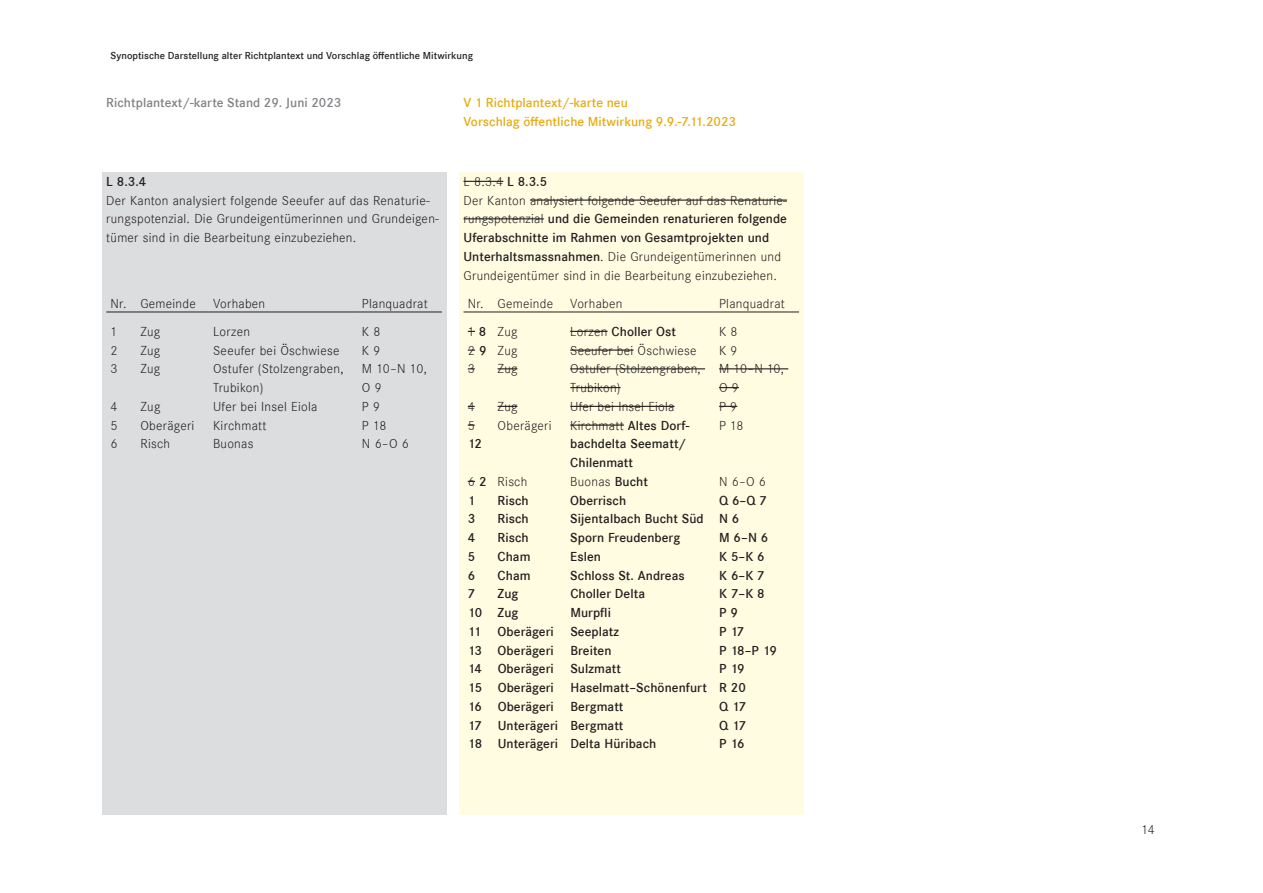
<style>
.page{position:relative;width:1263px;height:893px;background:#fff}
.page>*{position:absolute;margin:0;border:0;box-sizing:border-box;transform-origin:0 0}
.t1{font:13.5px/18.8px "Corporate S Ligh";letter-spacing:.02em;color:#231f20}
.t2{font:600 13.5px/18.8px "Corporate S";letter-spacing:.005em;color:#231f20}
.t3{font:600 13.5px/18.8px "Corporate S";letter-spacing:.005em;color:#e8ab10}
.t4{font:600 13.5px "Corporate S";letter-spacing:.005em;color:#808285}
.t5{font:600 10.5px "Corporate S";letter-spacing:.005em;color:#231f20}
.s1{font-family:"Corporate S";font-weight:600}
.s2{font-family:"Corporate S Ligh";font-weight:400}
</style>
<div class="page">
<div style="left:102px;top:172px;width:344px;height:642px;background:#dcdddf"></div>
<div style="left:459px;top:172px;width:345px;height:642px;background:#fffce1"></div>
<hr style="left:106px;top:312px;width:30px;height:1px;background:#231f20">
<hr style="left:136px;top:312px;width:73px;height:1px;background:#231f20">
<hr style="left:209px;top:312px;width:149px;height:1px;background:#231f20">
<hr style="left:358px;top:312px;width:84px;height:1px;background:#231f20">
<hr style="left:463px;top:181px;width:40px;height:1px;background:#231f20">
<hr style="left:530px;top:200px;width:257px;height:1px;background:#231f20">
<hr style="left:463px;top:218px;width:81px;height:1px;background:#231f20">
<hr style="left:463px;top:312px;width:30px;height:1px;background:#231f20">
<hr style="left:493px;top:312px;width:73px;height:1px;background:#231f20">
<hr style="left:566px;top:312px;width:149px;height:1px;background:#231f20">
<hr style="left:715px;top:312px;width:84px;height:1px;background:#231f20">
<hr style="left:570px;top:331px;width:38px;height:1px;background:#231f20">
<hr style="left:570px;top:350px;width:64px;height:1px;background:#231f20">
<svg style="left:497px;top:368px;width:20px;height:1px"></svg>
<hr style="left:570px;top:368px;width:135px;height:1px;background:#231f20">
<hr style="left:570px;top:387px;width:51px;height:1px;background:#231f20">
<hr style="left:719px;top:368px;width:69px;height:1px;background:#231f20">
<svg style="left:719px;top:387px;width:20px;height:1px"></svg>
<svg style="left:497px;top:406px;width:20px;height:1px"></svg>
<hr style="left:570px;top:406px;width:104px;height:1px;background:#231f20">
<svg style="left:719px;top:406px;width:18px;height:1px"></svg>
<hr style="left:570px;top:425px;width:54px;height:1px;background:#231f20">
<p class="t5" style="left:111px;top:49px;width:364px">Synoptische Darstellung alter Richtplantext und Vorschlag öffentliche Mitwirkung</p>
<p class="t4" style="left:106px;top:95px;width:237px">Richtplantext/-karte Stand 29. Juni 2023</p>
<p class="t3" style="left:463px;top:93px;width:274px">V 1 Richtplantext/-karte neu<br>Vorschlag öffentliche Mitwirkung 9.9.-7.11.2023</p>
<p class="t2" style="left:106px;top:172px;width:42px">L 8.3.4</p>
<p class="t1" style="left:106px;top:191px;width:334px">Der Kanton analysiert folgende Seeufer auf das Renaturie&shy;rungspotenzial. Die Grundeigentümerinnen und Grundeigen&shy;tümer sind in die Bearbeitung einzubeziehen.</p>
<p class="t1" style="left:111px;top:294px;width:87px">Nr. Gemeinde</p>
<p class="t1" style="left:213px;top:294px;width:54px">Vorhaben</p>
<p class="t1" style="left:362px;top:294px;width:67px">Planquadrat</p>
<p class="t1" style="left:111px;top:322px;width:9px">1</p>
<p class="t1" style="left:140px;top:322px;width:21px">Zug</p>
<p class="t1" style="left:213px;top:322px;width:39px">Lorzen</p>
<p class="t1" style="left:362px;top:322px;width:20px">K 8</p>
<p class="t1" style="left:111px;top:341px;width:9px">2</p>
<p class="t1" style="left:140px;top:341px;width:21px">Zug</p>
<p class="t1" style="left:213px;top:341px;width:128px">Seeufer bei Öschwiese</p>
<p class="t1" style="left:362px;top:341px;width:20px">K 9</p>
<p class="t1" style="left:111px;top:360px;width:9px">3</p>
<p class="t1" style="left:140px;top:360px;width:21px">Zug</p>
<p class="t1" style="left:213px;top:360px;width:132px">Ostufer (Stolzengraben,<br>Trubikon)</p>
<p class="t1" style="left:362px;top:360px;width:66px">M 10–N 10,<br>O 9</p>
<p class="t1" style="left:111px;top:397px;width:9px">4</p>
<p class="t1" style="left:140px;top:397px;width:21px">Zug</p>
<p class="t1" style="left:213px;top:397px;width:106px">Ufer bei Insel Eiola</p>
<p class="t1" style="left:362px;top:397px;width:20px">P 9</p>
<p class="t1" style="left:111px;top:416px;width:9px">5</p>
<p class="t1" style="left:140px;top:416px;width:55px">Oberägeri</p>
<p class="t1" style="left:213px;top:416px;width:55px">Kirchmatt</p>
<p class="t1" style="left:362px;top:416px;width:26px">P 18</p>
<p class="t1" style="left:111px;top:435px;width:9px">6</p>
<p class="t1" style="left:140px;top:435px;width:31px">Risch</p>
<p class="t1" style="left:213px;top:435px;width:42px">Buonas</p>
<p class="t1" style="left:362px;top:435px;width:48px">N 6–O 6</p>
<p class="t1" style="left:463px;top:172px;width:325px">L 8.3.4 <span class="s1">L 8.3.5<br></span>Der Kanton analysiert folgende Seeufer auf das Renaturie-</p>
<p class="t2" style="left:463px;top:210px;width:325px"><span class="s2">rungspotenzial</span> und die Gemeinden renaturieren folgende<br>Uferabschnitte im Rahmen von Gesamtprojekten und</p>
<p class="t1" style="left:463px;top:247px;width:319px"><span class="s1">Unterhaltsmassnahmen</span>. Die Grundeigentümerinnen und<br>Grundeigentümer sind in die Bearbeitung einzubeziehen.</p>
<p class="t1" style="left:468px;top:294px;width:87px">Nr. Gemeinde</p>
<p class="t1" style="left:570px;top:294px;width:54px">Vorhaben</p>
<p class="t1" style="left:719px;top:294px;width:67px">Planquadrat</p>
<p class="t1" style="left:468px;top:322px;width:51px">1 <span class="s1">8</span> Zug</p>
<p class="t2" style="left:570px;top:322px;width:107px"><span class="s2">Lorzen</span> Choller Ost</p>
<p class="t1" style="left:719px;top:322px;width:20px">K 8</p>
<p class="t1" style="left:468px;top:341px;width:51px">2 <span class="s1">9</span> Zug</p>
<p class="t1" style="left:570px;top:341px;width:128px">Seeufer bei Öschwiese</p>
<p class="t1" style="left:719px;top:341px;width:20px">K 9</p>
<p class="t1" style="left:468px;top:360px;width:9px">3</p>
<p class="t1" style="left:497px;top:360px;width:21px">Zug</p>
<p class="t1" style="left:570px;top:360px;width:132px">Ostufer (Stolzengraben,<br>Trubikon)</p>
<p class="t1" style="left:719px;top:360px;width:66px">M 10–N 10,<br>O 9</p>
<p class="t1" style="left:468px;top:397px;width:9px">4</p>
<p class="t1" style="left:497px;top:397px;width:21px">Zug</p>
<p class="t1" style="left:570px;top:397px;width:106px">Ufer bei Insel Eiola</p>
<p class="t1" style="left:719px;top:397px;width:20px">P 9</p>
<p class="t1" style="left:468px;top:416px;width:9px">5</p>
<p class="t2" style="left:468px;top:435px;width:16px">12</p>
<p class="t1" style="left:497px;top:416px;width:55px">Oberägeri</p>
<p class="t2" style="left:570px;top:416px;width:121px"><span class="s2">Kirchmatt</span> Altes Dorf&shy;bachdelta Seematt/<br>Chilenmatt</p>
<p class="t1" style="left:719px;top:416px;width:26px">P 18</p>
<p class="t1" style="left:468px;top:472px;width:61px">6 <span class="s1">2</span> Risch</p>
<p class="t1" style="left:570px;top:472px;width:79px">Buonas <span class="s1">Bucht</span></p>
<p class="t1" style="left:719px;top:472px;width:48px">N 6–O 6</p>
<p class="t2" style="left:468px;top:491px;width:9px">1</p>
<p class="t2" style="left:497px;top:491px;width:33px">Risch</p>
<p class="t2" style="left:570px;top:491px;width:57px">Oberrisch</p>
<p class="t2" style="left:719px;top:491px;width:49px">Q 6–Q 7</p>
<p class="t2" style="left:468px;top:510px;width:9px">3</p>
<p class="t2" style="left:497px;top:510px;width:33px">Risch</p>
<p class="t2" style="left:570px;top:510px;width:171px">Sijentalbach Bucht Süd N 6</p>
<p class="t2" style="left:468px;top:528px;width:9px">4</p>
<p class="t2" style="left:498px;top:528px;width:33px">Risch</p>
<p class="t2" style="left:570px;top:528px;width:111px">Sporn Freudenberg</p>
<p class="t2" style="left:719px;top:528px;width:51px">M 6–N 6</p>
<p class="t2" style="left:468px;top:547px;width:9px">5</p>
<p class="t2" style="left:498px;top:547px;width:34px">Cham</p>
<p class="t2" style="left:570px;top:547px;width:32px">Eslen</p>
<p class="t2" style="left:719px;top:547px;width:47px">K 5–K 6</p>
<p class="t2" style="left:468px;top:566px;width:9px">6</p>
<p class="t2" style="left:498px;top:566px;width:34px">Cham</p>
<p class="t2" style="left:570px;top:566px;width:116px">Schloss St. Andreas</p>
<p class="t2" style="left:719px;top:566px;width:47px">K 6–K 7</p>
<p class="t2" style="left:468px;top:585px;width:9px">7</p>
<p class="t2" style="left:498px;top:585px;width:22px">Zug</p>
<p class="t2" style="left:570px;top:585px;width:76px">Choller Delta</p>
<p class="t2" style="left:719px;top:585px;width:47px">K 7–K 8</p>
<p class="t2" style="left:468px;top:603px;width:52px">10 Zug</p>
<p class="t2" style="left:570px;top:603px;width:42px">Murpfli</p>
<p class="t2" style="left:719px;top:603px;width:20px">P 9</p>
<p class="t2" style="left:468px;top:622px;width:153px">11 Oberägeri Seeplatz</p>
<p class="t2" style="left:719px;top:622px;width:27px">P 17</p>
<p class="t2" style="left:468px;top:641px;width:145px">13 Oberägeri Breiten</p>
<p class="t2" style="left:719px;top:641px;width:59px">P 18–P 19</p>
<p class="t2" style="left:468px;top:660px;width:155px">14 Oberägeri Sulzmatt</p>
<p class="t2" style="left:468px;top:660px;width:279px;text-align:justify;text-indent:251px">P 19<br>15 Oberägeri Haselmatt–Schönenfurt R 20<br>16 Oberägeri Bergmatt</p>
<p class="t2" style="left:719px;top:697px;width:28px">Q 17</p>
<p class="t2" style="left:468px;top:716px;width:157px">17 Unterägeri Bergmatt</p>
<p class="t2" style="left:719px;top:716px;width:28px">Q 17</p>
<p class="t2" style="left:468px;top:735px;width:190px">18 Unterägeri Delta Hüribach</p>
<p class="t2" style="left:719px;top:735px;width:27px">P 16</p>
<p class="t1" style="left:1141px;top:820px;width:15px">14</p>
</div>
